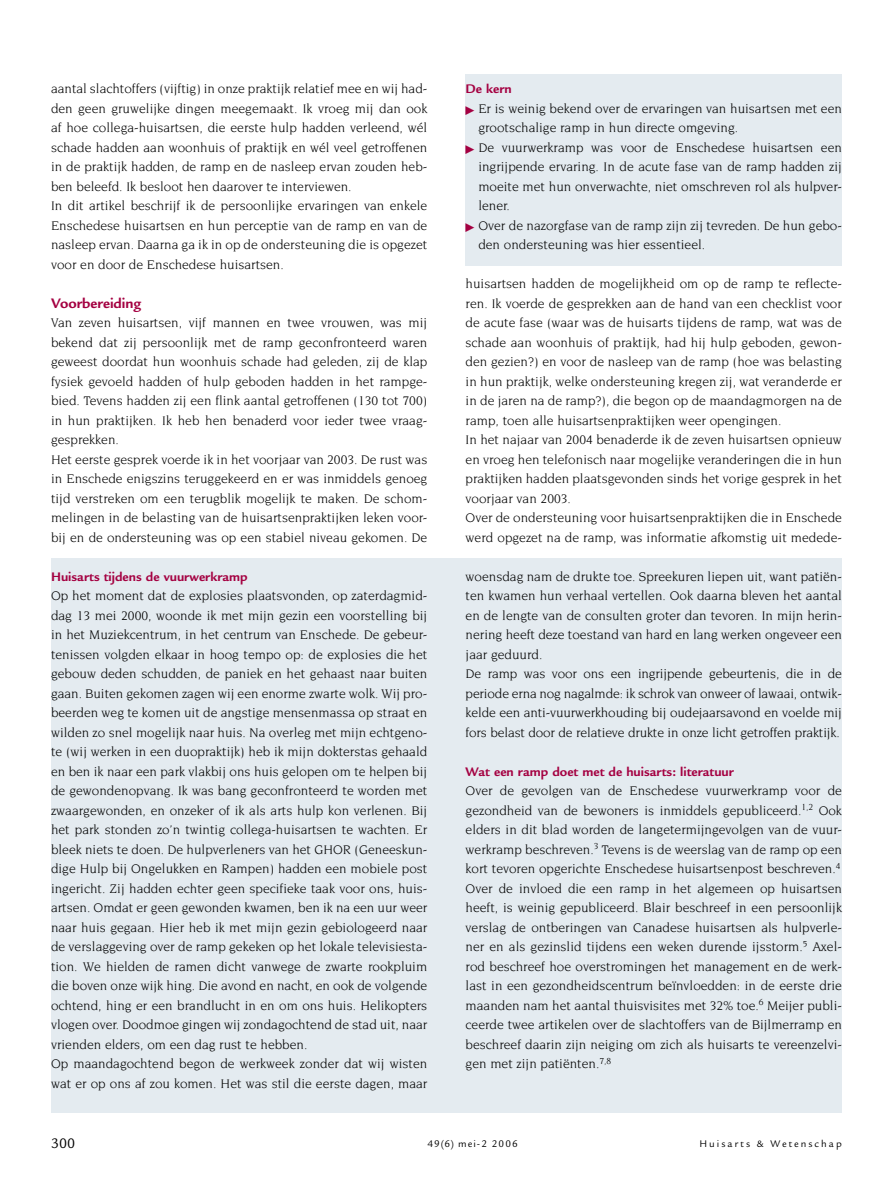
<style>
.page{position:relative;width:893px;height:1191px;background:#fff}
.page>*{position:absolute;margin:0;border:0;box-sizing:border-box;transform-origin:0 0}
.Kop1{font:700 15px "Legacy Sans";color:#a40041}
.t1{font:15px "Legacy Sans";color:#000}
.Blok{font:13.5px/19.5px "Novarese";color:#000;text-align:justify}
.Blokkop{font:700 13.5px "Legacy Sans";color:#a40041}
.t2{font:10.5px "Legacy Sans";letter-spacing:.19em;color:#000}
.t3{font:10.5px "Legacy Sans";letter-spacing:.1em;color:#000}
</style>
<div class="page">
<div style="left:466px;top:74px;width:376px;height:192px;background:#e4ebf0"></div>
<div style="left:51px;top:558px;width:791px;height:554px;background:#e4ebf0"></div>
<p class="Blok" style="left:51px;top:79px;width:378px">aantal slachtoffers (vijftig) in onze praktijk relatief mee en wij had&shy;den geen gruwelijke dingen meegemaakt. Ik vroeg mij dan ook af hoe collega-huisartsen, die eerste hulp hadden verleend, wél schade hadden aan woonhuis of praktijk en wél veel getroffenen in de praktijk hadden, de ramp en de nasleep ervan zouden heb&shy;ben beleefd. Ik besloot hen daarover te interviewen.</p>
<p class="Blok" style="left:51px;top:196px;width:378px">In dit artikel beschrijf ik de persoonlijke ervaringen van enkele Enschedese huisartsen en hun perceptie van de ramp en van de nasleep ervan. Daarna ga ik in op de ondersteuning die is opgezet voor en door de Enschedese huisartsen.</p>
<p class="Kop1" style="left:51px;top:294px;width:92px">Voorbereiding</p>
<p class="Blok" style="left:51px;top:313px;width:378px">Van zeven huisartsen, vijf mannen en twee vrouwen, was mij bekend dat zij persoonlijk met de ramp geconfronteerd waren geweest doordat hun woonhuis schade had geleden, zij de klap fysiek gevoeld hadden of hulp geboden hadden in het rampge&shy;bied. Tevens hadden zij een flink aantal getroffenen (130 tot 700) in hun praktijken. Ik heb hen benaderd voor ieder twee vraag&shy;gesprekken.</p>
<p class="Blok" style="left:51px;top:449px;width:378px">Het eerste gesprek voerde ik in het voorjaar van 2003. De rust was in Enschede enigszins teruggekeerd en er was inmiddels genoeg tijd verstreken om een terugblik mogelijk te maken. De schom&shy;melingen in de belasting van de huisartsenpraktijken leken voor&shy;bij en de ondersteuning was op een stabiel niveau gekomen. De</p>
<p class="Blokkop" style="left:51px;top:568px;width:198px">Huisarts tijdens de vuurwerkramp</p>
<p class="Blok" style="left:51px;top:586px;width:378px">Op het moment dat de explosies plaatsvonden, op zaterdagmid&shy;dag 13 mei 2000, woonde ik met mijn gezin een voorstelling bij in het Muziekcentrum, in het centrum van Enschede. De gebeur&shy;tenissen volgden elkaar in hoog tempo op: de explosies die het gebouw deden schudden, de paniek en het gehaast naar buiten gaan. Buiten gekomen zagen wij een enorme zwarte wolk. Wij pro&shy;beerden weg te komen uit de angstige mensenmassa op straat en wilden zo snel mogelijk naar huis. Na overleg met mijn echtgeno&shy;te (wij werken in een duopraktijk) heb ik mijn dokterstas gehaald en ben ik naar een park vlakbij ons huis gelopen om te helpen bij de gewondenopvang. Ik was bang geconfronteerd te worden met zwaargewonden, en onzeker of ik als arts hulp kon verlenen. Bij het park stonden zo’n twintig collega-huisartsen te wachten. Er bleek niets te doen. De hulpverleners van het GHOR (Geneeskun&shy;dige Hulp bij Ongelukken en Rampen) hadden een mobiele post ingericht. Zij hadden echter geen specifieke taak voor ons, huis&shy;artsen. Omdat er geen gewonden kwamen, ben ik na een uur weer naar huis gegaan. Hier heb ik met mijn gezin gebiologeerd naar de verslaggeving over de ramp gekeken op het lokale televisiesta&shy;tion. We hielden de ramen dicht vanwege de zwarte rookpluim die boven onze wijk hing. Die avond en nacht, en ook de volgende ochtend, hing er een brandlucht in en om ons huis. Helikopters vlogen over. Doodmoe gingen wij zondagochtend de stad uit, naar vrienden elders, om een dag rust te hebben.</p>
<p class="Blok" style="left:51px;top:1054px;width:378px">Op maandagochtend begon de werkweek zonder dat wij wisten wat er op ons af zou komen. Het was stil die eerste dagen, maar</p>
<p class="Blokkop" style="left:466px;top:81px;width:47px">De kern</p>
<p class="Blok" style="left:478px;top:98px;width:365px">Er is weinig bekend over de ervaringen van huisartsen met een grootschalige ramp in hun directe omgeving.</p>
<p class="Blok" style="left:478px;top:137px;width:365px">De vuurwerkramp was voor de Enschedese huisartsen een ingrijpende ervaring. In de acute fase van de ramp hadden zij moeite met hun onverwachte, niet omschreven rol als hulpver&shy;lener.</p>
<p class="Blok" style="left:478px;top:215px;width:365px">Over de nazorgfase van de ramp zijn zij tevreden. De hun gebo&shy;den ondersteuning was hier essentieel.</p>
<p class="Blok" style="left:466px;top:274px;width:378px">huisartsen hadden de mogelijkheid om op de ramp te reflecte&shy;ren. Ik voerde de gesprekken aan de hand van een checklist voor de acute fase (waar was de huisarts tijdens de ramp, wat was de schade aan woonhuis of praktijk, had hij hulp geboden, gewon&shy;den gezien?) en voor de nasleep van de ramp (hoe was belasting in hun praktijk, welke ondersteuning kregen zij, wat veranderde er in de jaren na de ramp?), die begon op de maandagmorgen na de ramp, toen alle huisartsenpraktijken weer opengingen.</p>
<p class="Blok" style="left:466px;top:430px;width:378px">In het najaar van 2004 benaderde ik de zeven huisartsen opnieuw en vroeg hen telefonisch naar mogelijke veranderingen die in hun praktijken hadden plaatsgevonden sinds het vorige gesprek in het voorjaar van 2003.</p>
<p class="Blok" style="left:466px;top:508px;width:378px">Over de ondersteuning voor huisartsenpraktijken die in Enschede werd opgezet na de ramp, was informatie afkomstig uit medede-</p>
<p class="Blok" style="left:466px;top:566px;width:378px">woensdag nam de drukte toe. Spreekuren liepen uit, want patiën&shy;ten kwamen hun verhaal vertellen. Ook daarna bleven het aantal en de lengte van de consulten groter dan tevoren. In mijn herin&shy;nering heeft deze toestand van hard en lang werken ongeveer een jaar geduurd.</p>
<p class="Blok" style="left:466px;top:664px;width:378px">De ramp was voor ons een ingrijpende gebeurtenis, die in de periode erna nog nagalmde: ik schrok van onweer of lawaai, ontwik&shy;kelde een anti-vuurwerkhouding bij oudejaarsavond en voelde mij fors belast door de relatieve drukte in onze licht getroffen praktijk.</p>
<p class="Blokkop" style="left:466px;top:763px;width:270px">Wat een ramp doet met de huisarts: literatuur</p>
<p class="Blok" style="left:466px;top:781px;width:378px">Over de gevolgen van de Enschedese vuurwerkramp voor de gezondheid van de bewoners is inmiddels gepubliceerd.<sup>1,2</sup> Ook elders in dit blad worden de langetermijngevolgen van de vuur&shy;werkramp beschreven.<sup>3</sup> Tevens is de weerslag van de ramp op een kort tevoren opgerichte Enschedese huisartsenpost beschreven.<sup>4</sup></p>
<p class="Blok" style="left:466px;top:878px;width:378px">Over de invloed die een ramp in het algemeen op huisartsen heeft, is weinig gepubliceerd. Blair beschreef in een persoonlijk verslag de ontberingen van Canadese huisartsen als hulpverle&shy;ner en als gezinslid tijdens een weken durende ijsstorm.<sup>5</sup> Axel&shy;rod beschreef hoe overstromingen het management en de werk&shy;last in een gezondheidscentrum beïnvloedden: in de eerste drie maanden nam het aantal thuisvisites met 32% toe.<sup>6</sup> Meijer publi&shy;ceerde twee artikelen over de slachtoffers van de Bijlmerramp en beschreef daarin zijn neiging om zich als huisarts te vereenzelvi&shy;gen met zijn patiënten.<sup>7,8</sup></p>
<p class="t1" style="left:51px;top:1134px;width:26px">300</p>
<p class="t3" style="left:427px;top:1138px;width:92px">49(6) mei-2 2006</p>
<p class="t2" style="left:699px;top:1138px;width:144px">Huisarts &amp; Wetenschap</p>
</div>
